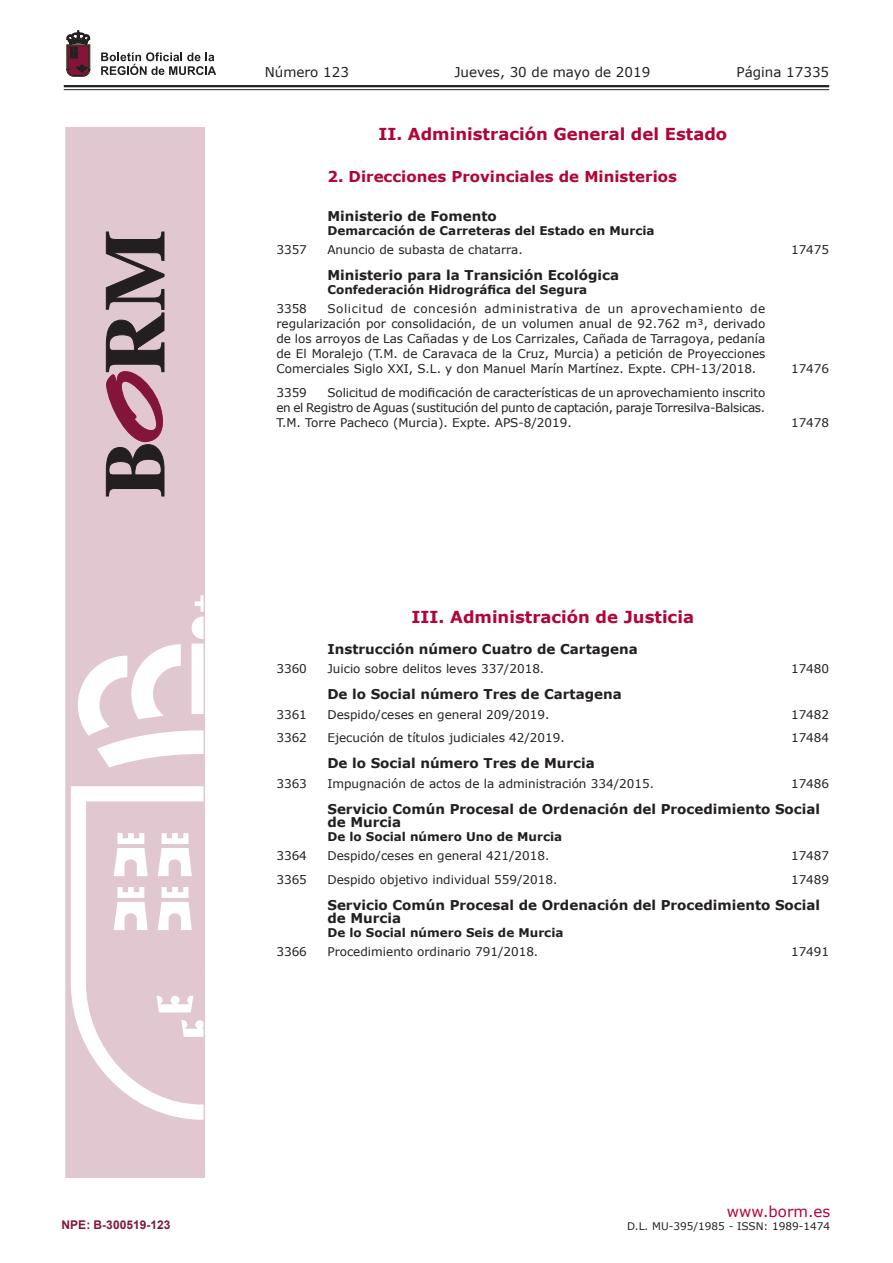
<style>
.page{position:relative;width:893px;height:1263px;background:#fff}
.page>*{position:absolute;margin:0;border:0;box-sizing:border-box;transform-origin:0 0}
.t1{font:700 16.5px "Verdana";color:#b30437}
.t2{font:700 15px "Verdana";color:#b30437}
.t3{font:15px "Verdana";color:#b30437}
.t4{font:700 13.5px/13.5px "Verdana";color:#231f20}
.t5{font:13.5px "Verdana";color:#231f20}
.t6{font:12px/15px "Verdana";color:#231f20;text-align:justify}
.t7{font:700 12px "Verdana";color:#231f20}
.t8{font:700 12px "Arial";color:#83143a}
.t9{font:10.5px "Verdana";color:#231f20}
</style>
<div class="page">
<hr style="left:64px;top:85px;width:765px;height:2px;background:#231f20">
<hr style="left:64px;top:89px;width:765px;height:1px;background:#231f20">
<svg style="left:101px;top:52px;width:115px;height:23px"></svg>
<svg style="left:67px;top:31px;width:23px;height:45px"></svg>
<svg style="left:65px;top:128px;width:140px;height:1050px;background:#e5cfd7"></svg>
<svg style="left:106px;top:232px;width:58px;height:264px;background:#8b6f79"></svg>
<p class="t5" style="left:265px;top:62px;width:86px">Número 123</p>
<p class="t5" style="left:454px;top:62px;width:197px">Jueves, 30 de mayo de 2019</p>
<p class="t5" style="left:736px;top:62px;width:94px">Página 17335</p>
<h1 class="t1" style="left:378px;top:122px;width:350px">II. Administración General del Estado</h1>
<p class="t2" style="left:327px;top:166px;width:351px">2. Direcciones Provinciales de Ministerios</p>
<p class="t4" style="left:327px;top:209px;width:171px">Ministerio de Fomento</p>
<p class="t7" style="left:327px;top:222px;width:329px">Demarcación de Carreteras del Estado en Murcia</p>
<p class="t6" style="left:276px;top:242px;width:32px">3357</p>
<p class="t6" style="left:327px;top:242px;width:197px">Anuncio de subasta de chatarra.</p>
<p class="t6" style="left:791px;top:242px;width:40px">17475</p>
<p class="t4" style="left:327px;top:268px;width:293px">Ministerio para la Transición Ecológica</p>
<p class="t7" style="left:327px;top:281px;width:261px">Confederación Hidrográfica del Segura</p>
<p class="t6" style="left:276px;top:301px;width:32px">3358</p>
<p class="t6" style="left:276px;top:301px;width:490px;text-indent:51px">Solicitud de concesión administrativa de un aprovechamiento de regularización por consolidación, de un volumen anual de 92.762 m³, derivado de los arroyos de Las Cañadas y de Los Carrizales, Cañada de Tarragoya, pedanía de El Moralejo (T.M. de Caravaca de la Cruz, Murcia) a petición de Proyecciones Comerciales Siglo XXI, S.L. y don Manuel Marín Martínez. Expte. CPH-13/2018.</p>
<p class="t6" style="left:791px;top:361px;width:40px">17476</p>
<p class="t6" style="left:276px;top:384px;width:490px;text-indent:51px">Solicitud de modificación de características de un aprovechamiento inscrito en el Registro de Aguas (sustitución del punto de captación, paraje Torresilva-Balsicas.<br>T.M. Torre Pacheco (Murcia). Expte. APS-8/2019.</p>
<p class="t6" style="left:276px;top:384px;width:32px">3359</p>
<p class="t6" style="left:791px;top:414px;width:40px">17478</p>
<h1 class="t1" style="left:412px;top:606px;width:284px">III. Administración de Justicia</h1>
<p class="t4" style="left:327px;top:642px;width:312px">Instrucción número Cuatro de Cartagena</p>
<p class="t6" style="left:276px;top:661px;width:32px">3360</p>
<p class="t6" style="left:327px;top:661px;width:218px">Juicio sobre delitos leves 337/2018.</p>
<p class="t6" style="left:791px;top:661px;width:40px">17480</p>
<p class="t4" style="left:327px;top:687px;width:296px">De lo Social número Tres de Cartagena</p>
<p class="t6" style="left:276px;top:707px;width:32px">3361</p>
<p class="t6" style="left:327px;top:707px;width:224px">Despido/ceses en general 209/2019.</p>
<p class="t6" style="left:791px;top:707px;width:40px">17482</p>
<p class="t6" style="left:276px;top:730px;width:32px">3362</p>
<p class="t6" style="left:327px;top:730px;width:239px">Ejecución de títulos judiciales 42/2019.</p>
<p class="t6" style="left:791px;top:730px;width:40px">17484</p>
<p class="t4" style="left:327px;top:756px;width:269px">De lo Social número Tres de Murcia</p>
<p class="t6" style="left:276px;top:776px;width:32px">3363</p>
<p class="t6" style="left:327px;top:776px;width:328px">Impugnación de actos de la administración 334/2015.</p>
<p class="t6" style="left:791px;top:776px;width:40px">17486</p>
<p class="t4" style="left:327px;top:802px;width:494px">Servicio Común Procesal de Ordenación del Procedimiento Social de Murcia</p>
<p class="t7" style="left:327px;top:828px;width:236px">De lo Social número Uno de Murcia</p>
<p class="t6" style="left:276px;top:848px;width:32px">3364</p>
<p class="t6" style="left:327px;top:848px;width:224px">Despido/ceses en general 421/2018.</p>
<p class="t6" style="left:791px;top:848px;width:40px">17487</p>
<p class="t6" style="left:276px;top:872px;width:32px">3365</p>
<p class="t6" style="left:327px;top:872px;width:232px">Despido objetivo individual 559/2018.</p>
<p class="t6" style="left:791px;top:872px;width:40px">17489</p>
<p class="t4" style="left:327px;top:898px;width:494px">Servicio Común Procesal de Ordenación del Procedimiento Social de Murcia</p>
<p class="t7" style="left:327px;top:924px;width:238px">De lo Social número Seis de Murcia</p>
<p class="t6" style="left:276px;top:944px;width:32px">3366</p>
<p class="t6" style="left:327px;top:944px;width:212px">Procedimiento ordinario 791/2018.</p>
<p class="t6" style="left:791px;top:944px;width:40px">17491</p>
<p class="t8" style="left:62px;top:1216px;width:110px">NPE: B-300519-123</p>
<p class="t3" style="left:727px;top:1201px;width:105px">www.borm.es</p>
<p class="t9" style="left:627px;top:1218px;width:205px">D.L. MU-395/1985 - ISSN: 1989-1474</p>
</div>
